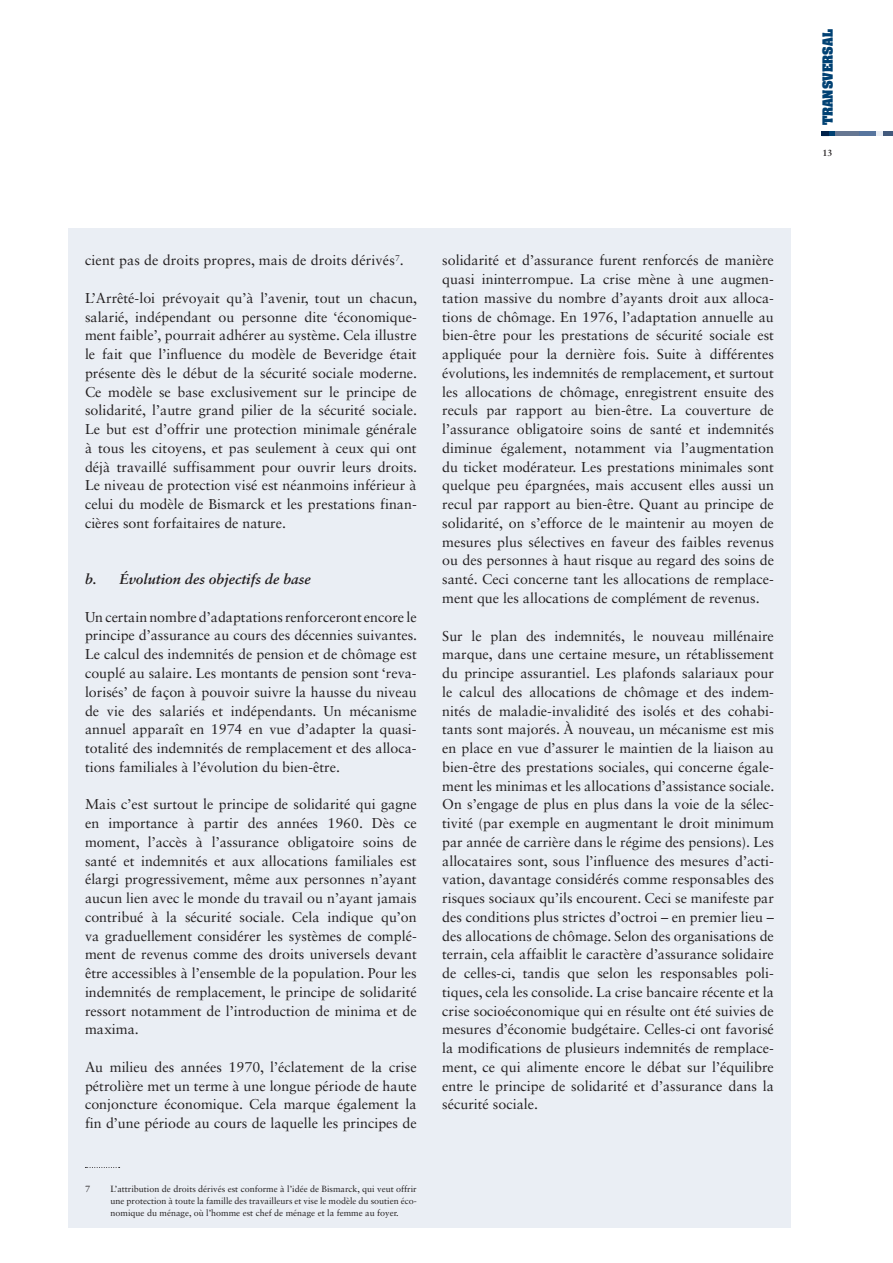
<style>
.page{position:relative;width:893px;height:1263px;background:#fff}
.page>*{position:absolute;margin:0;border:0;box-sizing:border-box;transform-origin:0 0}
.t1{font:14.25px/18.8px "Sabon LT Std";color:#231f20;text-align:justify}
.t2{font:italic 700 14.25px "Sabon LT Std";color:#231f20}
.t3{font:700 12px "Aachen Std";color:#004173}
.t4{font:9px/12px "Sabon LT Std";color:#231f20;text-align:justify}
.t5{font:700 9px "Sabon LT Std";color:#231f20}
</style>
<div class="page">
<hr style="left:867px;top:132px;width:26px;height:4px;background:#41597c">
<hr style="left:849px;top:132px;width:33px;height:4px;background:#eaeef4">
<hr style="left:842px;top:132px;width:33px;height:4px;background:#57759e">
<hr style="left:829px;top:132px;width:29px;height:4px;background:#667792">
<svg style="left:822px;top:132px;width:13px;height:4px"></svg>
<div style="left:68px;top:229px;width:723px;height:999px;background:#eaeef4"></div>
<svg style="left:85px;top:1167px;width:35px;height:1px"></svg>
<p class="t1" style="left:85px;top:251px;width:320px">cient pas de droits propres, mais de droits dérivés<sup>7</sup>.</p>
<p class="t1" style="left:85px;top:288px;width:334px">L’Arrêté-loi prévoyait qu’à l’avenir, tout un chacun, salarié, indépendant ou personne dite ‘économique&shy;ment faible’, pourrait adhérer au système. Cela illustre le fait que l’influence du modèle de Beveridge était présente dès le début de la sécurité sociale moderne.<br>Ce modèle se base exclusivement sur le principe de solidarité, l’autre grand pilier de la sécurité sociale.<br>Le but est d’offrir une protection minimale générale à tous les citoyens, et pas seulement à ceux qui ont déjà travaillé suffisamment pour ouvrir leurs droits.<br>Le niveau de protection visé est néanmoins inférieur à celui du modèle de Bismarck et les prestations finan&shy;cières sont forfaitaires de nature.</p>
<p class="t2" style="left:85px;top:571px;width:227px">b. Évolution des objectifs de base</p>
<p class="t1" style="left:85px;top:607px;width:334px">Un certain nombre d’adaptations renforceront encore le principe d’assurance au cours des décennies suivantes.<br>Le calcul des indemnités de pension et de chômage est couplé au salaire. Les montants de pension sont ‘reva&shy;lorisés’ de façon à pouvoir suivre la hausse du niveau de vie des salariés et indépendants. Un mécanisme annuel apparaît en 1974 en vue d’adapter la quasi&shy;totalité des indemnités de remplacement et des alloca&shy;tions familiales à l’évolution du bien-être.</p>
<p class="t1" style="left:85px;top:795px;width:333px">Mais c’est surtout le principe de solidarité qui gagne en importance à partir des années 1960. Dès ce moment, l’accès à l’assurance obligatoire soins de santé et indemnités et aux allocations familiales est élargi progressivement, même aux personnes n’ayant aucun lien avec le monde du travail ou n’ayant jamais contribué à la sécurité sociale. Cela indique qu’on va graduellement considérer les systèmes de complé&shy;ment de revenus comme des droits universels devant être accessibles à l’ensemble de la population. Pour les indemnités de remplacement, le principe de solidarité ressort notamment de l’introduction de minima et de maxima.</p>
<p class="t1" style="left:85px;top:1057px;width:333px">Au milieu des années 1970, l’éclatement de la crise pétrolière met un terme à une longue période de haute conjoncture économique. Cela marque également la fin d’une période au cours de laquelle les principes de</p>
<p class="t4" style="left:85px;top:1183px;width:7px">7</p>
<p class="t4" style="left:111px;top:1183px;width:308px">L’attribution de droits dérivés est conforme à l’idée de Bismarck, qui veut offrir une protection à toute la famille des travailleurs et vise le modèle du soutien éco&shy;nomique du ménage, où l’homme est chef de ménage et la femme au foyer.</p>
<p class="t1" style="left:442px;top:251px;width:333px">solidarité et d’assurance furent renforcés de manière quasi ininterrompue. La crise mène à une augmen&shy;tation massive du nombre d’ayants droit aux alloca&shy;tions de chômage. En 1976, l’adaptation annuelle au bien-être pour les prestations de sécurité sociale est appliquée pour la dernière fois. Suite à différentes évolutions, les indemnités de remplacement, et surtout les allocations de chômage, enregistrent ensuite des reculs par rapport au bien-être. La couverture de l’assurance obligatoire soins de santé et indemnités diminue également, notamment via l’augmentation du ticket modérateur. Les prestations minimales sont quelque peu épargnées, mais accusent elles aussi un recul par rapport au bien-être. Quant au principe de solidarité, on s’efforce de le maintenir au moyen de mesures plus sélectives en faveur des faibles revenus ou des personnes à haut risque au regard des soins de santé. Ceci concerne tant les allocations de remplace&shy;ment que les allocations de complément de revenus.</p>
<p class="t1" style="left:442px;top:626px;width:334px">Sur le plan des indemnités, le nouveau millénaire marque, dans une certaine mesure, un rétablissement du principe assurantiel. Les plafonds salariaux pour le calcul des allocations de chômage et des indem&shy;nités de maladie-invalidité des isolés et des cohabi&shy;tants sont majorés. À nouveau, un mécanisme est mis en place en vue d’assurer le maintien de la liaison au bien-être des prestations sociales, qui concerne égale&shy;ment les minimas et les allocations d’assistance sociale.<br>On s’engage de plus en plus dans la voie de la sélec&shy;tivité (par exemple en augmentant le droit minimum par année de carrière dans le régime des pensions). Les allocataires sont, sous l’influence des mesures d’acti&shy;vation, davantage considérés comme responsables des risques sociaux qu’ils encourent. Ceci se manifeste par des conditions plus strictes d’octroi – en premier lieu – des allocations de chômage. Selon des organisations de terrain, cela affaiblit le caractère d’assurance solidaire de celles-ci, tandis que selon les responsables poli&shy;tiques, cela les consolide. La crise bancaire récente et la crise socioéconomique qui en résulte ont été suivies de mesures d’économie budgétaire. Celles-ci ont favorisé la modifications de plusieurs indemnités de remplace&shy;ment, ce qui alimente encore le débat sur l’équilibre entre le principe de solidarité et d’assurance dans la sécurité sociale.</p>
<p class="t3" style="left:819px;top:125px;width:98px;rotate:-90deg">TRANSVERSAL</p>
<p class="t5" style="left:822px;top:147px;width:12px">13</p>
</div>
